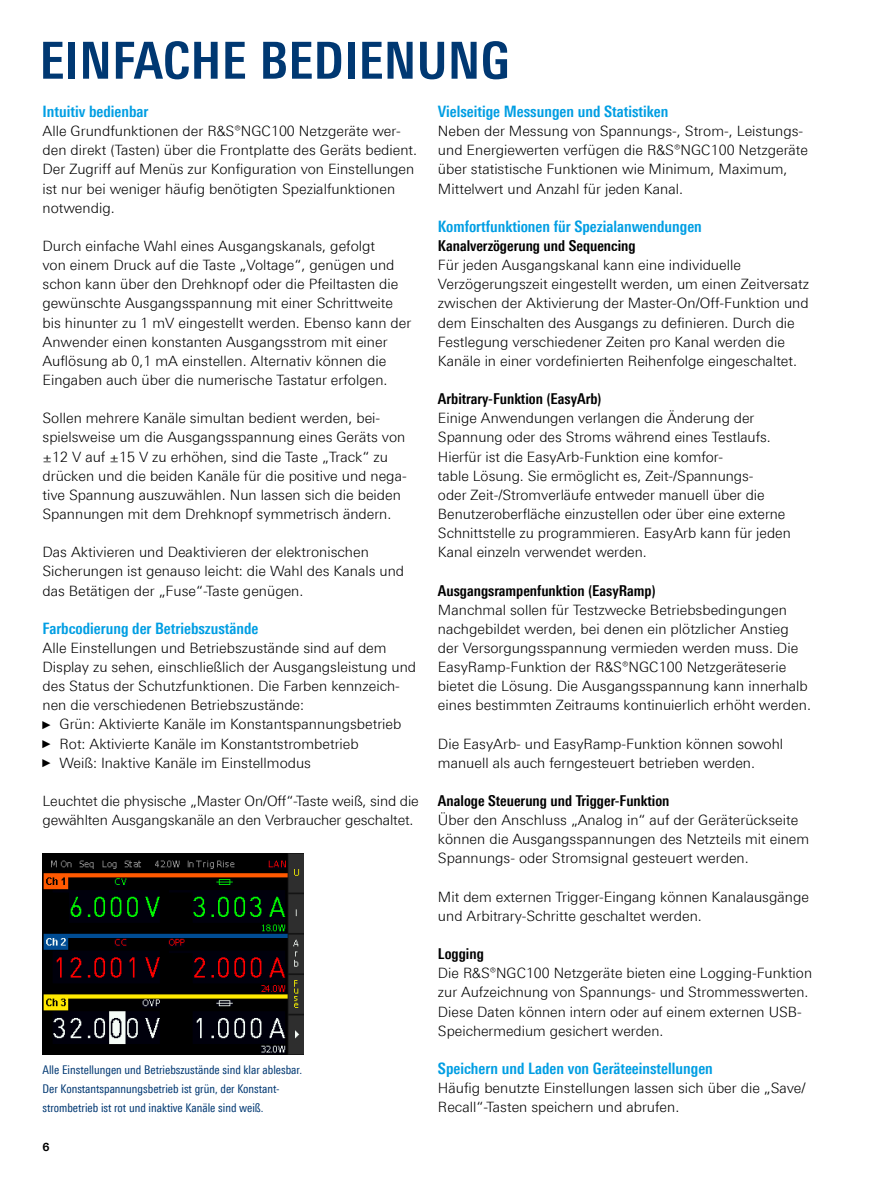
<style>
.page{position:relative;width:893px;height:1191px;background:#fff}
.page>*{position:absolute;margin:0;border:0;box-sizing:border-box;transform-origin:0 0}
.Seiten_Headline_34Pt_blau_IVZ{font:700 condensed 51px "Linotype Universfor RS";letter-spacing:.01em;color:#003872}
.Absatzfett_cyan{font:700 condensed 15.75px "Linotype Universfor RS";color:#009ee3}
.Absatzfett_schwarz{font:700 condensed 15px "Linotype Universfor RS";color:#000}
.Absatzfett_schwarz_ohne_Abstand{font:700 condensed 15px "Linotype Universfor RS";color:#000}
.Haupttext_ohne_Abstand{font:300 14.25px/19.2px "Linotype Universfor RS";color:#000}
.Haupttext{font:300 14.25px/19.2px "Linotype Universfor RS";color:#000}
.Bildunterschrift{font:condensed 12px/19.2px "Linotype Universfor RS";color:#003872}
.t1{font:700 11.25px "Linotype Universfor RS";color:#000}
.s1{font-family:"Arial Narrow";font-weight:400;font-size:11.4px}
</style>
<div class="page">
<img style="left:43px;top:854px;width:260px;height:200px">
<p class="Seiten_Headline_34Pt_blau_IVZ" style="left:40px;top:30px;width:471px">EINFACHE BEDIENUNG</p>
<p class="Absatzfett_cyan" style="left:43px;top:102px;width:107px">Intuitiv bedienbar</p>
<p class="Haupttext_ohne_Abstand" style="left:43px;top:121px;width:376px">Alle Grundfunktionen der R&amp;S®NGC100 Netzgeräte wer&shy;den direkt (Tasten) über die Frontplatte des Geräts bedient.<br>Der Zugriff auf Menüs zur Konfiguration von Einstellungen ist nur bei weniger häufig benötigten Spezialfunktionen notwendig.</p>
<p class="Haupttext" style="left:43px;top:236px;width:370px">Durch einfache Wahl eines Ausgangskanals, gefolgt<br>von einem Druck auf die Taste „Voltage“, genügen und schon kann über den Drehknopf oder die Pfeiltasten die gewünschte Ausgangsspannung mit einer Schrittweite bis hinunter zu 1 mV eingestellt werden. Ebenso kann der Anwender einen konstanten Ausgangsstrom mit einer Auflösung ab 0,1 mA einstellen. Alternativ können die Eingaben auch über die numerische Tastatur erfolgen.</p>
<p class="Haupttext" style="left:43px;top:408px;width:366px">Sollen mehrere Kanäle simultan bedient werden, bei&shy;spielsweise um die Ausgangsspannung eines Geräts von ±12 V auf ±15 V zu erhöhen, sind die Taste „Track“ zu drücken und die beiden Kanäle für die positive und nega&shy;tive Spannung auszuwählen. Nun lassen sich die beiden Spannungen mit dem Drehknopf symmetrisch ändern.</p>
<p class="Haupttext" style="left:43px;top:542px;width:363px">Das Aktivieren und Deaktivieren der elektronischen<br>Sicherungen ist genauso leicht: die Wahl des Kanals und das Betätigen der „Fuse“-Taste genügen.</p>
<p class="Absatzfett_cyan" style="left:43px;top:619px;width:217px">Farbcodierung der Betriebszustände</p>
<p class="Haupttext_ohne_Abstand" style="left:43px;top:638px;width:375px">Alle Einstellungen und Betriebszustände sind auf dem Display zu sehen, einschließlich der Ausgangsleistung und des Status der Schutzfunktionen. Die Farben kennzeich&shy;nen die verschiedenen Betriebszustände:</p>
<p class="Haupttext" style="left:43px;top:714px;width:360px"><span class="s1">►</span> Grün: Aktivierte Kanäle im Konstantspannungsbetrieb</p>
<p class="Haupttext" style="left:43px;top:734px;width:318px"><span class="s1">►</span> Rot: Aktivierte Kanäle im Konstantstrombetrieb</p>
<p class="Haupttext" style="left:43px;top:753px;width:270px"><span class="s1">►</span> Weiß: Inaktive Kanäle im Einstellmodus</p>
<p class="Haupttext" style="left:43px;top:791px;width:378px">Leuchtet die physische „Master On/Off“-Taste weiß, sind die gewählten Ausgangskanäle an den Verbraucher geschaltet.</p>
<p class="Absatzfett_cyan" style="left:438px;top:102px;width:232px">Vielseitige Messungen und Statistiken</p>
<p class="Haupttext_ohne_Abstand" style="left:438px;top:121px;width:372px">Neben der Messung von Spannungs-, Strom-, Leistungs&shy;und Energiewerten verfügen die R&amp;S®NGC100 Netzgeräte über statistische Funktionen wie Minimum, Maximum, Mittelwert und Anzahl für jeden Kanal.</p>
<p class="Absatzfett_cyan" style="left:438px;top:217px;width:265px">Komfortfunktionen für Spezialanwendungen</p>
<p class="Absatzfett_schwarz_ohne_Abstand" style="left:438px;top:237px;width:199px">Kanalverzögerung und Sequencing</p>
<p class="Haupttext_ohne_Abstand" style="left:438px;top:255px;width:373px">Für jeden Ausgangskanal kann eine individuelle Verzögerungszeit eingestellt werden, um einen Zeitversatz zwischen der Aktivierung der Master-On/Off-Funktion und dem Einschalten des Ausgangs zu definieren. Durch die Festlegung verschiedener Zeiten pro Kanal werden die Kanäle in einer vordefinierten Reihenfolge eingeschaltet.</p>
<p class="Absatzfett_schwarz" style="left:438px;top:390px;width:165px">Arbitrary-Funktion (EasyArb)</p>
<p class="Haupttext_ohne_Abstand" style="left:438px;top:408px;width:354px">Einige Anwendungen verlangen die Änderung der Spannung oder des Stroms während eines Testlaufs.<br>Hierfür ist die EasyArb-Funktion eine komfor-<br>table Lösung. Sie ermöglicht es, Zeit-/Spannungs-<br>oder Zeit-/Stromverläufe entweder manuell über die Benutzeroberfläche einzustellen oder über eine externe Schnittstelle zu programmieren. EasyArb kann für jeden Kanal einzeln verwendet werden.</p>
<p class="Absatzfett_schwarz" style="left:438px;top:581px;width:219px">Ausgangsrampenfunktion (EasyRamp)</p>
<p class="Haupttext_ohne_Abstand" style="left:438px;top:600px;width:374px">Manchmal sollen für Testzwecke Betriebsbedingungen nachgebildet werden, bei denen ein plötzlicher Anstieg der Versorgungsspannung vermieden werden muss. Die EasyRamp-Funktion der R&amp;S®NGC100 Netzgeräteserie bietet die Lösung. Die Ausgangsspannung kann innerhalb eines bestimmten Zeitraums kontinuierlich erhöht werden.</p>
<p class="Haupttext" style="left:438px;top:734px;width:347px">Die EasyArb- und EasyRamp-Funktion können sowohl manuell als auch ferngesteuert betrieben werden.</p>
<p class="Absatzfett_schwarz" style="left:438px;top:791px;width:233px">Analoge Steuerung und Trigger-Funktion</p>
<p class="Haupttext_ohne_Abstand" style="left:438px;top:810px;width:373px">Über den Anschluss „Analog in“ auf der Geräterückseite können die Ausgangsspannungen des Netzteils mit einem<br>Spannungs- oder Stromsignal gesteuert werden.</p>
<p class="Haupttext" style="left:438px;top:887px;width:372px">Mit dem externen Trigger-Eingang können Kanalausgänge und Arbitrary-Schritte geschaltet werden.</p>
<p class="Absatzfett_schwarz" style="left:438px;top:945px;width:47px">Logging</p>
<p class="Haupttext_ohne_Abstand" style="left:438px;top:963px;width:376px">Die R&amp;S®NGC100 Netzgeräte bieten eine Logging-Funktion zur Aufzeichnung von Spannungs- und Strommesswerten.<br>Diese Daten können intern oder auf einem externen USB-Speichermedium gesichert werden.</p>
<p class="Absatzfett_cyan" style="left:438px;top:1059px;width:276px">Speichern und Laden von Geräteeinstellungen</p>
<p class="Haupttext_ohne_Abstand" style="left:438px;top:1078px;width:369px">Häufig benutzte Einstellungen lassen sich über die „Save/<br>Recall“-Tasten speichern und abrufen.</p>
<p class="Bildunterschrift" style="left:43px;top:1060px;width:261px">Alle Einstellungen und Betriebszustände sind klar ablesbar.<br>Der Konstantspannungsbetrieb ist grün, der Konstant&shy;strombetrieb ist rot und inaktive Kanäle sind weiß.</p>
<p class="t1" style="left:43px;top:1139px;width:9px">6</p>
</div>
